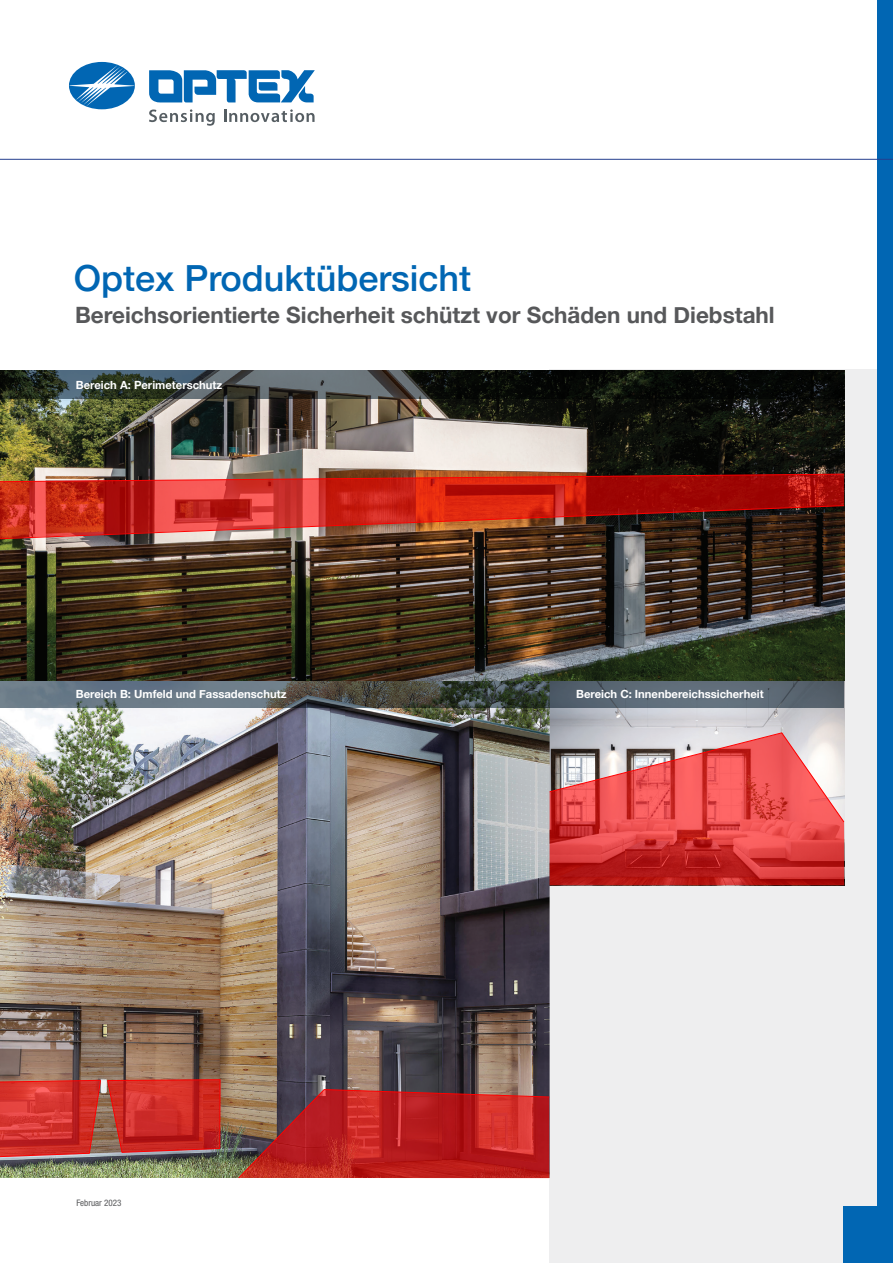
<style>
.page{position:relative;width:893px;height:1263px;background:#fff}
.page>*{position:absolute;margin:0;border:0;box-sizing:border-box;transform-origin:0 0}
.t1{font:500 36px "Helvetica Neue";color:#0166b3}
.t2{font:700 22.5px "Helvetica Neue";color:#57585a}
.P_-_body_text{font:700 11.25px "Helvetica Neue";color:#fff}
.t3{font:condensed 9px "Helvetica Neue";color:#57585a}
</style>
<div class="page">
<div style="left:550px;top:370px;width:343px;height:893px;background:#eeeeef"></div>
<div style="left:877px;top:0;width:16px;height:1263px;background:#0166b3"></div>
<div style="left:843px;top:1207px;width:35px;height:56px;background:#0166b3"></div>
<div style="left:69px;top:62px;width:66px;height:47px;background:#0166b3;border-radius:50%"></div>
<svg style="left:70px;top:65px;width:64px;height:41px"></svg>
<svg style="left:149px;top:70px;width:166px;height:33px"></svg>
<svg style="left:149px;top:109px;width:66px;height:17px"></svg>
<svg style="left:224px;top:109px;width:91px;height:13px"></svg>
<hr style="left:0;top:159px;width:893px;height:1px;background:#253f8e">
<img style="left:550px;top:708px;width:294px;height:24px">
<img style="left:0;top:708px;width:550px;height:470px">
<svg style="left:0;top:680px;width:844px;height:28px;background:#566065"></svg>
<img style="left:0;top:399px;width:844px;height:281px">
<svg style="left:0;top:371px;width:844px;height:28px;background:#252b29"></svg>
<svg style="left:0;top:482px;width:844px;height:23px;background:#c02017"></svg>
<img style="left:0;top:474px;width:844px;height:8px">
<img style="left:0;top:505px;width:844px;height:35px">
<svg style="left:549px;top:732px;width:295px;height:153px;background:#d95e5f"></svg>
<svg style="left:238px;top:1089px;width:312px;height:89px;background:#b12d2a"></svg>
<svg style="left:107px;top:1079px;width:114px;height:74px;background:#c8302a"></svg>
<hr style="left:220px;top:1079px;width:1px;height:69px;background:#f00">
<svg style="left:0;top:1080px;width:101px;height:77px;background:#d03833"></svg>
<h1 class="t1" style="left:74px;top:249px;width:399px">Optex Produktübersicht</h1>
<p class="t2" style="left:75px;top:297px;width:701px">Bereichsorientierte Sicherheit schützt vor Schäden und Diebstahl</p>
<p class="P_-_body_text" style="left:76px;top:376px;width:148px">Bereich A: Perimeterschutz</p>
<p class="P_-_body_text" style="left:76px;top:685px;width:212px">Bereich B: Umfeld und Fassadenschutz</p>
<p class="P_-_body_text" style="left:576px;top:685px;width:189px">Bereich C: Innenbereichssicherheit</p>
<p class="t3" style="left:77px;top:1198px;width:46px">Februar 2023</p>
</div>
